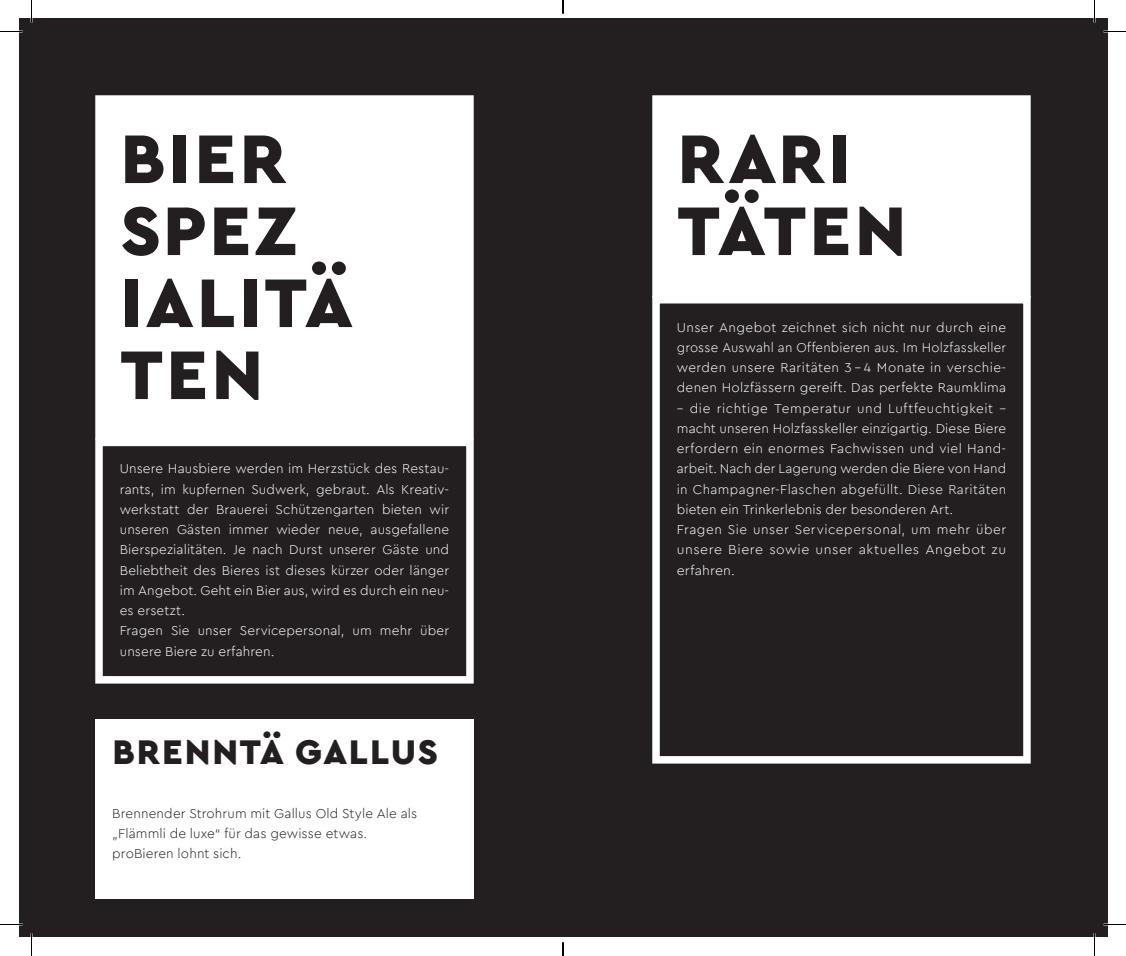
<style>
.page{position:relative;width:1126px;height:956px;background:#fff}
.page>*{position:absolute;margin:0;border:0;box-sizing:border-box;transform-origin:0 0}
.Titel_oben{font:900 72px "Cera PRO";letter-spacing:.05em;color:#231f20}
.Titel_oben-2{font:900 36px "Cera PRO";letter-spacing:.05em;color:#231f20}
.Bierbeschrieb__NEG{font:300 13.5px/20.2px "Cera PRO";letter-spacing:.01em;color:#fff;text-align:justify}
.Bierbeschrieb__POS{font:300 13.5px "Cera PRO";letter-spacing:.01em;color:#231f20}
</style>
<div class="page">
<div style="left:19px;top:19px;width:1088px;height:918px;background:#231f20"></div>
<div style="left:95px;top:439px;width:379px;height:245px;border:8px solid #fff"></div>
<div style="left:652px;top:296px;width:379px;height:468px;border:8px solid #fff"></div>
<div style="left:99px;top:99px;width:371px;height:337px;background:#fff"></div>
<div style="left:95px;top:95px;width:379px;height:345px;border:8px solid #fff"></div>
<div style="left:656px;top:99px;width:371px;height:195px;background:#fff"></div>
<div style="left:652px;top:95px;width:379px;height:203px;border:8px solid #fff"></div>
<div style="left:95px;top:785px;width:379px;height:114px;background:#fff"></div>
<div style="left:95px;top:719px;width:379px;height:69px;background:#fff"></div>
<hr style="left:0;top:923px;width:22px;height:2px;background:#fff">
<hr style="left:1103px;top:923px;width:23px;height:2px;background:#fff">
<svg style="left:0;top:31px;width:22px;height:1px"></svg>
<svg style="left:1103px;top:31px;width:23px;height:1px"></svg>
<svg style="left:0;top:924px;width:22px;height:1px"></svg>
<svg style="left:1103px;top:924px;width:23px;height:1px"></svg>
<svg style="left:31px;top:0;width:1px;height:23px"></svg>
<svg style="left:31px;top:933px;width:1px;height:23px"></svg>
<svg style="left:1094px;top:0;width:1px;height:23px"></svg>
<svg style="left:1094px;top:933px;width:1px;height:23px"></svg>
<svg style="left:562px;top:0;width:2px;height:14px"></svg>
<svg style="left:562px;top:942px;width:2px;height:14px"></svg>
<p class="Titel_oben" style="left:121px;top:111px;width:168px">BIER</p>
<p class="Titel_oben" style="left:121px;top:183px;width:178px">SPEZ</p>
<p class="Titel_oben" style="left:121px;top:255px;width:234px">IALITÄ</p>
<p class="Titel_oben" style="left:121px;top:327px;width:144px">TEN</p>
<p class="Bierbeschrieb__NEG" style="left:120px;top:458px;width:331px">Unsere Hausbiere werden im Herzstück des Restau&shy;rants, im kupfernen Sudwerk, gebraut. Als Kreativ&shy;werkstatt der Brauerei Schützengarten bieten wir unseren Gästen immer wieder neue, ausgefallene Bierspezialitäten. Je nach Durst unserer Gäste und Beliebtheit des Bieres ist dieses kürzer oder länger im Angebot. Geht ein Bier aus, wird es durch ein neu&shy;es ersetzt.</p>
<p class="Bierbeschrieb__NEG" style="left:120px;top:620px;width:331px">Fragen Sie unser Servicepersonal, um mehr über unsere Biere zu erfahren.</p>
<p class="Titel_oben-2" style="left:113px;top:728px;width:327px">BRENNTÄ GALLUS</p>
<p class="Bierbeschrieb__POS" style="left:112px;top:804px;width:307px">Brennender Strohrum mit Gallus Old Style Ale als</p>
<p class="Bierbeschrieb__POS" style="left:112px;top:824px;width:256px">„Flämmli de luxe“ für das gewisse etwas.</p>
<p class="Bierbeschrieb__POS" style="left:112px;top:845px;width:131px">proBieren lohnt sich.</p>
<p class="Titel_oben" style="left:678px;top:111px;width:175px">RARI</p>
<p class="Titel_oben" style="left:678px;top:183px;width:230px">TÄTEN</p>
<p class="Bierbeschrieb__NEG" style="left:677px;top:316px;width:331px">Unser Angebot zeichnet sich nicht nur durch eine grosse Auswahl an Offenbieren aus. Im Holzfasskeller werden unsere Raritäten 3 – 4 Monate in verschie&shy;denen Holzfässern gereift. Das perfekte Raumklima</p>
<p class="Bierbeschrieb__NEG" style="left:677px;top:397px;width:331px">– die richtige Temperatur und Luftfeuchtigkeit – macht unseren Holzfasskeller einzigartig. Diese Biere erfordern ein enormes Fachwissen und viel Hand&shy;arbeit. Nach der Lagerung werden die Biere von Hand in Champagner-Flaschen abgefüllt. Diese Raritäten bieten ein Trinkerlebnis der besonderen Art.</p>
<p class="Bierbeschrieb__NEG" style="left:677px;top:519px;width:331px">Fragen Sie unser Servicepersonal, um mehr über unsere Biere sowie unser aktuelles Angebot zu erfahren.</p>
</div>
